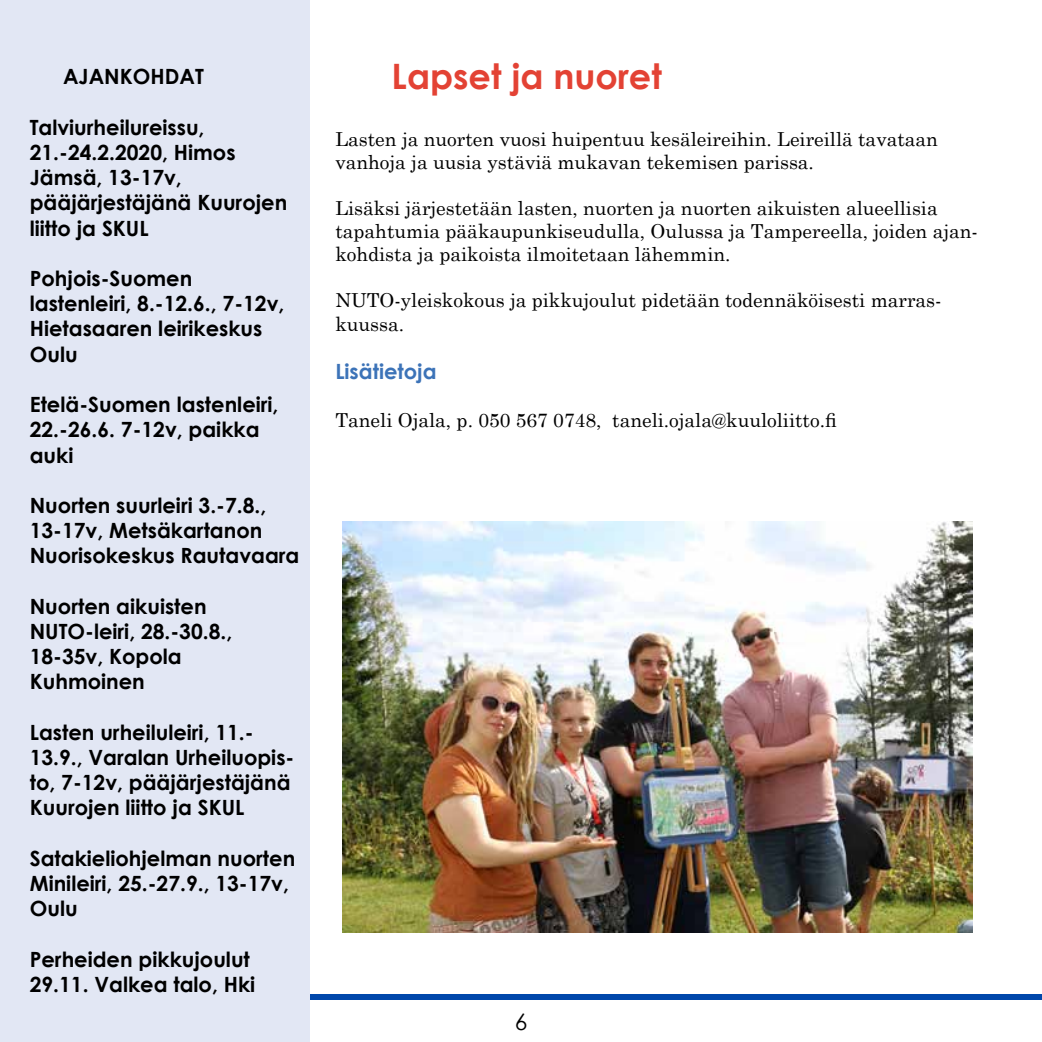
<style>
.page{position:relative;width:1042px;height:1042px;background:#fff}
.page>*{position:absolute;margin:0;border:0;box-sizing:border-box;transform-origin:0 0}
.t1{font:700 35px "Century Gothic";color:#e34234}
.t2{font:22.75px "Century Gothic";color:#000}
.t3{font:700 21px/25.2px "Century Gothic";color:#000}
.t4{font:700 21px "Century Gothic";color:#3c73b8}
.t5{font:19.25px/23.1px "Century Schoolbook";color:#000}
</style>
<div class="page">
<div style="left:0;top:994px;width:1042px;height:6px;background:#0047ab"></div>
<div style="left:0;top:0;width:309px;height:1042px;background:#e2e7f4"></div>
<img style="left:342px;top:521px;width:630px;height:411px">
<p class="t3" style="left:63px;top:62px;width:142px">AJANKOHDAT</p>
<p class="t3" style="left:30px;top:114px;width:259px">Talviurheilureissu,<br>21.-24.2.2020, Himos<br>Jämsä, 13-17v, pääjärjestäjänä Kuurojen liitto ja SKUL</p>
<p class="t3" style="left:30px;top:265px;width:256px">Pohjois-Suomen lastenleiri, 8.-12.6., 7-12v,<br>Hietasaaren leirikeskus<br>Oulu</p>
<p class="t3" style="left:30px;top:391px;width:250px">Etelä-Suomen lastenleiri,<br>22.-26.6. 7-12v, paikka auki</p>
<p class="t3" style="left:30px;top:492px;width:271px">Nuorten suurleiri 3.-7.8.,<br>13-17v, Metsäkartanon<br>Nuorisokeskus Rautavaara</p>
<p class="t3" style="left:30px;top:592px;width:204px">Nuorten aikuisten<br>NUTO-leiri, 28.-30.8.,<br>18-35v, Kopola<br>Kuhmoinen</p>
<p class="t3" style="left:30px;top:718px;width:266px">Lasten urheiluleiri, 11.-<br>13.9., Varalan Urheiluopis&shy;to, 7-12v, pääjärjestäjänä<br>Kuurojen liitto ja SKUL</p>
<p class="t3" style="left:30px;top:844px;width:267px">Satakieliohjelman nuorten<br>Minileiri, 25.-27.9., 13-17v,<br>Oulu</p>
<p class="t3" style="left:30px;top:945px;width:227px">Perheiden pikkujoulut<br>29.11. Valkea talo, Hki</p>
<h1 class="t1" style="left:392px;top:50px;width:272px">Lapset ja nuoret</h1>
<p class="t5" style="left:335px;top:126px;width:604px">Lasten ja nuorten vuosi huipentuu kesäleireihin. Leireillä tavataan vanhoja ja uusia ystäviä mukavan tekemisen parissa.</p>
<p class="t5" style="left:335px;top:195px;width:644px">Lisäksi järjestetään lasten, nuorten ja nuorten aikuisten alueellisia tapahtumia pääkaupunkiseudulla, Oulussa ja Tampereella, joiden ajan&shy;kohdista ja paikoista ilmoitetaan lähemmin.</p>
<p class="t5" style="left:335px;top:287px;width:608px">NUTO-yleiskokous ja pikkujoulut pidetään todennäköisesti marras&shy;kuussa.</p>
<p class="t4" style="left:335px;top:355px;width:103px">Lisätietoja</p>
<p class="t5" style="left:335px;top:407px;width:503px">Taneli Ojala, p. 050 567 0748, taneli.ojala@kuuloliitto.fi</p>
<p class="t2" style="left:515px;top:1006px;width:14px">6</p>
</div>
